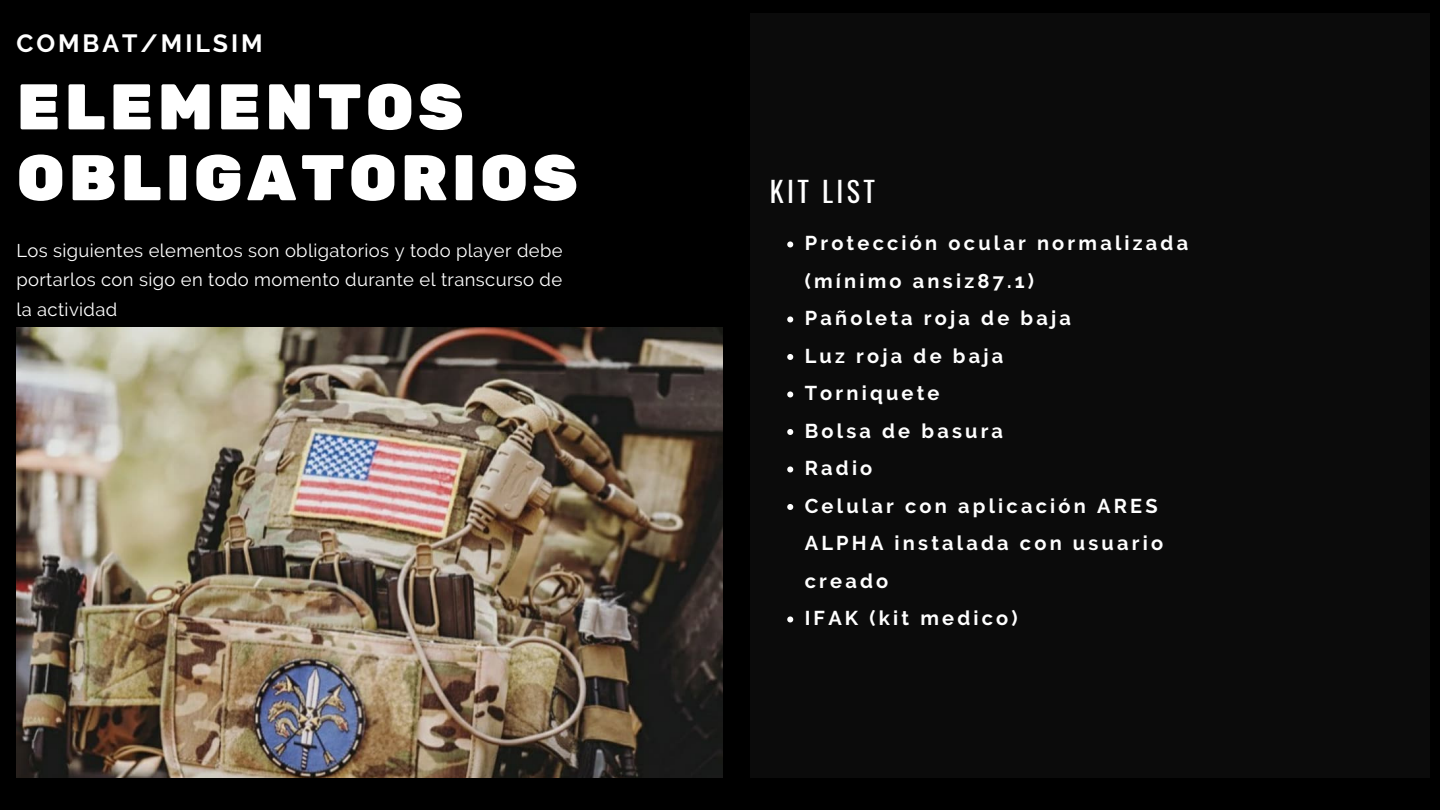
<style>
.page{position:relative;width:1440px;height:810px;background:#000}
.page>*{position:absolute;margin:0;border:0;box-sizing:border-box;transform-origin:0 0}
.t1{font:64.4px/70.9px "Rubik One";letter-spacing:.05em;color:#fff}
.t2{font:28px "Oswald";letter-spacing:.12em;color:#fff}
.t3{font:700 24.8px "Raleway";letter-spacing:.12em;color:#fff}
.t4{font:700 20px/37.5px "Raleway";letter-spacing:.16em;color:#fff}
.t5{font:18.4px/29.4px "Raleway";letter-spacing:.02em;color:#fff;text-align:justify}
</style>
<div class="page">
<img style="left:16px;top:328px;width:706px;height:450px">
<div style="left:751px;top:13px;width:679px;height:765px;background:#0b0b0b"></div>
<svg style="left:787px;top:241px;width:6px;height:6px"></svg>
<svg style="left:787px;top:316px;width:6px;height:6px"></svg>
<svg style="left:787px;top:354px;width:6px;height:6px"></svg>
<svg style="left:787px;top:391px;width:6px;height:6px"></svg>
<svg style="left:787px;top:429px;width:6px;height:6px"></svg>
<svg style="left:787px;top:466px;width:6px;height:6px"></svg>
<svg style="left:787px;top:504px;width:6px;height:6px"></svg>
<svg style="left:787px;top:616px;width:6px;height:6px"></svg>
<p class="t3" style="left:16px;top:29px;width:248px">COMBAT/MILSIM</p>
<p class="t1" style="left:16px;top:74px;width:563px">ELEMENTOS<br>OBLIGATORIOS</p>
<p class="t5" style="left:16px;top:236px;width:548px">Los siguientes elementos son obligatorios y todo player debe portarlos con sigo en todo momento durante el transcurso de la actividad</p>
<p class="t2" style="left:770px;top:169px;width:107px">KIT LIST</p>
<p class="t4" style="left:805px;top:225px;width:385px">Protección ocular normalizada (mínimo ansiz87.1)</p>
<p class="t4" style="left:805px;top:300px;width:268px">Pañoleta roja de baja</p>
<p class="t4" style="left:805px;top:337px;width:200px">Luz roja de baja</p>
<p class="t4" style="left:805px;top:375px;width:136px">Torniquete</p>
<p class="t4" style="left:805px;top:412px;width:200px">Bolsa de basura</p>
<p class="t4" style="left:805px;top:450px;width:69px">Radio</p>
<p class="t4" style="left:805px;top:487px;width:360px">Celular con aplicación ARES<br>ALPHA instalada con usuario creado</p>
<p class="t4" style="left:805px;top:600px;width:215px">IFAK (kit medico)</p>
</div>
